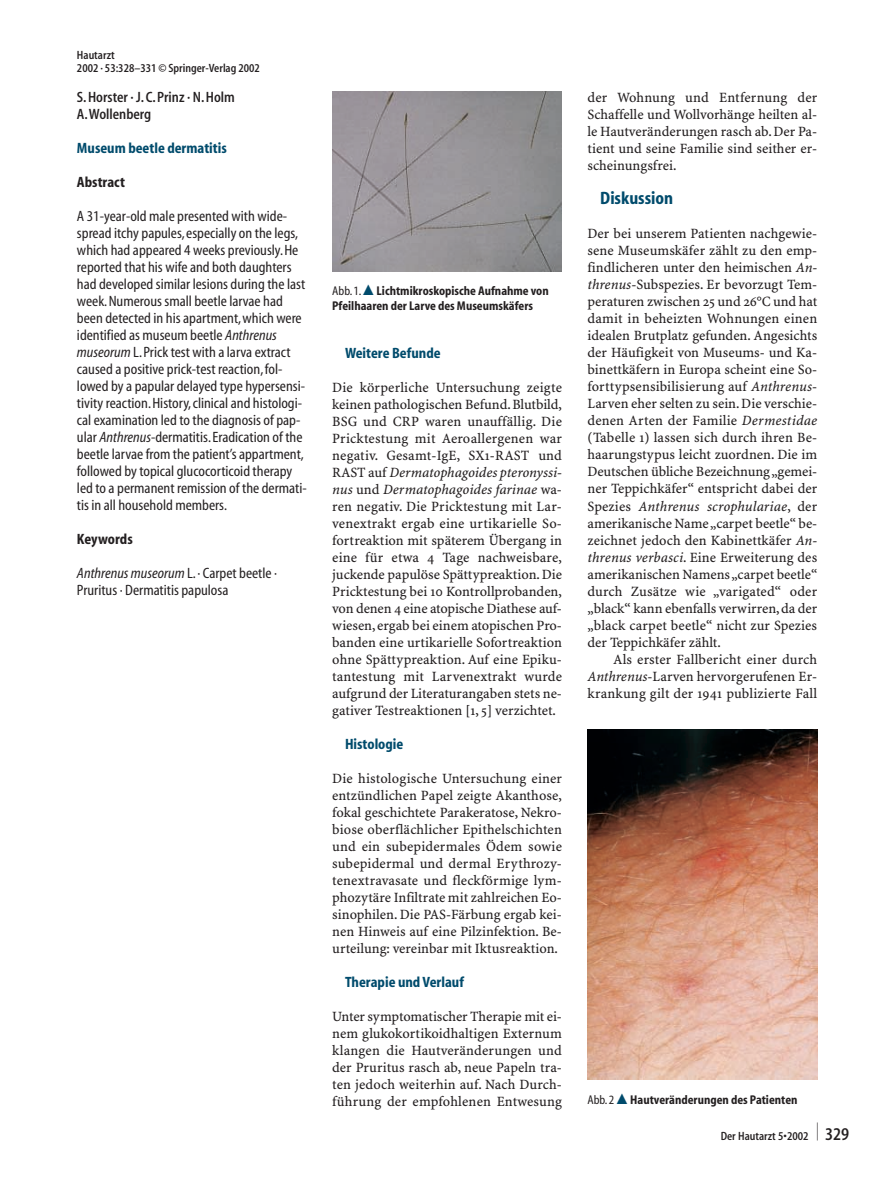
<style>
.page{position:relative;width:893px;height:1178px;background:#fff}
.page>*{position:absolute;margin:0;border:0;box-sizing:border-box;transform-origin:0 0}
.t1{font:700 condensed 18px "S Myriad";color:#004b6c}
.t2{font:condensed 15px/17px "S Myriad";color:#231f20}
.t3{font:700 condensed 15px "S Myriad";color:#004b6c}
.t4{font:600 condensed 15px/17px "S Myriad";color:#231f20}
.t5{font:700 condensed 15px "S Myriad";color:#231f20}
.t6{font:14.25px/17px "S Minion Plus";color:#231f20;text-align:justify}
.t7{font:700 condensed 12.75px/15px "S Myriad";color:#231f20}
.t8{font:600 condensed 12px/12.8px "S Myriad";color:#231f20}
.s1{font-style:italic}
.s2{font-weight:400}
.s3{font-family:"Mathematical Pi Six";font-weight:400;font-stretch:normal;font-size:14.25px;color:#004b6c}
.s4{font-size:18px}
</style>
<div class="page">
<svg style="left:332px;top:271px;width:230px;height:1px"></svg>
<img style="left:332px;top:91px;width:230px;height:180px">
<img style="left:587px;top:730px;width:230px;height:349px">
<p class="t8" style="left:77px;top:50px;width:184px">Hautarzt<br>2002 · 53:328–331 © Springer-Verlag 2002</p>
<p class="t4" style="left:77px;top:90px;width:159px">S.Horster · J.C.Prinz · N.Holm<br>A.Wollenberg</p>
<p class="t3" style="left:77px;top:142px;width:151px">Museum beetle dermatitis</p>
<p class="t5" style="left:77px;top:176px;width:49px">Abstract</p>
<p class="t2" style="left:77px;top:207px;width:231px">A 31-year-old male presented with wide&shy;spread itchy papules,especially on the legs, which had appeared 4 weeks previously.He reported that his wife and both daughters had developed similar lesions during the last week.Numerous small beetle larvae had been detected in his apartment,which were identified as museum beetle <span class="s1">Anthrenus museorum</span> L.Prick test with a larva extract caused a positive prick-test reaction,fol&shy;lowed by a papular delayed type hypersensi&shy;tivity reaction.History,clinical and histologi&shy;cal examination led to the diagnosis of pap&shy;ular <span class="s1">Anthrenus</span>-dermatitis.Eradication of the beetle larvae from the patient’s appartment, followed by topical glucocorticoid therapy led to a permanent remission of the dermati&shy;tis in all household members.</p>
<p class="t5" style="left:77px;top:533px;width:57px">Keywords</p>
<p class="t2" style="left:77px;top:564px;width:202px"><span class="s1">Anthrenus museorum</span> L.· Carpet beetle ·<br>Pruritus · Dermatitis papulosa</p>
<p class="t7" style="left:332px;top:284px;width:218px"><span class="s2">Abb.1.</span><span class="s3">-</span> Lichtmikroskopische Aufnahme von<br>Pfeilhaaren der Larve des Museumskäfers</p>
<p class="t3" style="left:345px;top:347px;width:97px">Weitere Befunde</p>
<p class="t6" style="left:332px;top:379px;width:231px">Die körperliche Untersuchung zeigte keinen pathologischen Befund. Blutbild, BSG und CRP waren unauffällig. Die Pricktestung mit Aeroallergenen war negativ. Gesamt-IgE, SX1-RAST und RAST auf <span class="s1">Dermatophagoides pteronyssi&shy;nus</span> und <span class="s1">Dermatophagoides farinae</span> wa&shy;ren negativ. Die Pricktestung mit Lar&shy;venextrakt ergab eine urtikarielle So&shy;fortreaktion mit späterem Übergang in eine für etwa 4 Tage nachweisbare, juckende papulöse Spättypreaktion. Die Pricktestung bei 10 Kontrollprobanden, von denen 4 eine atopische Diathese auf&shy;wiesen,ergab bei einem atopischen Pro&shy;banden eine urtikarielle Sofortreaktion ohne Spättypreaktion. Auf eine Epiku&shy;tantestung mit Larvenextrakt wurde aufgrund der Literaturangaben stets ne&shy;gativer Testreaktionen [1,5] verzichtet.</p>
<p class="t3" style="left:345px;top:738px;width:60px">Histologie</p>
<p class="t6" style="left:332px;top:771px;width:231px">Die histologische Untersuchung einer entzündlichen Papel zeigte Akanthose, fokal geschichtete Parakeratose, Nekro&shy;biose oberflächlicher Epithelschichten und ein subepidermales Ödem sowie subepidermal und dermal Erythrozy&shy;tenextravasate und fleckförmige lym&shy;phozytäre Infiltrate mit zahlreichen Eo&shy;sinophilen. Die PAS-Färbung ergab kei&shy;nen Hinweis auf eine Pilzinfektion. Be&shy;urteilung: vereinbar mit Iktusreaktion.</p>
<p class="t3" style="left:345px;top:976px;width:120px">Therapie und Verlauf</p>
<p class="t6" style="left:332px;top:1009px;width:231px">Unter symptomatischer Therapie mit ei&shy;nem glukokortikoidhaltigen Externum klangen die Hautveränderungen und der Pruritus rasch ab, neue Papeln tra&shy;ten jedoch weiterhin auf. Nach Durch&shy;führung der empfohlenen Entwesung</p>
<p class="t6" style="left:587px;top:90px;width:231px">der Wohnung und Entfernung der Schaffelle und Wollvorhänge heilten al&shy;le Hautveränderungen rasch ab. Der Pa&shy;tient und seine Familie sind seither er&shy;scheinungsfrei.</p>
<p class="t1" style="left:600px;top:191px;width:74px">Diskussion</p>
<p class="t6" style="left:587px;top:226px;width:231px">Der bei unserem Patienten nachgewie&shy;sene Museumskäfer zählt zu den emp&shy;findlicheren unter den heimischen <span class="s1">An&shy;threnus</span>-Subspezies. Er bevorzugt Tem&shy;peraturen zwischen 25 und 26°C und hat damit in beheizten Wohnungen einen idealen Brutplatz gefunden. Angesichts der Häufigkeit von Museums- und Ka&shy;binettkäfern in Europa scheint eine So&shy;forttypsensibilisierung auf <span class="s1">Anthrenus</span>-Larven eher selten zu sein. Die verschie&shy;denen Arten der Familie <span class="s1">Dermestidae </span>(Tabelle 1) lassen sich durch ihren Be&shy;haarungstypus leicht zuordnen. Die im Deutschen übliche Bezeichnung „gemei&shy;ner Teppichkäfer“ entspricht dabei der Spezies <span class="s1">Anthrenus scrophulariae</span>, der amerikanische Name „carpet beetle“ be&shy;zeichnet jedoch den Kabinettkäfer <span class="s1">An&shy;threnus verbasci</span>. Eine Erweiterung des amerikanischen Namens „carpet beetle“ durch Zusätze wie „varigated“ oder „black“ kann ebenfalls verwirren,da der „black carpet beetle“ nicht zur Spezies der Teppichkäfer zählt.</p>
<p class="t6" style="left:587px;top:651px;width:231px;text-indent:26px">Als erster Fallbericht einer durch <span class="s1">Anthrenus</span>-Larven hervorgerufenen Er&shy;krankung gilt der 1941 publizierte Fall</p>
<p class="t7" style="left:587px;top:1093px;width:211px"><span class="s2">Abb.2</span> <span class="s3">-</span> Hautveränderungen des Patienten</p>
<p class="t8" style="left:720px;top:1130px;width:130px">Der Hautarzt 5•2002 <sup>|</sup> <span class="s4">329</span></p>
</div>
